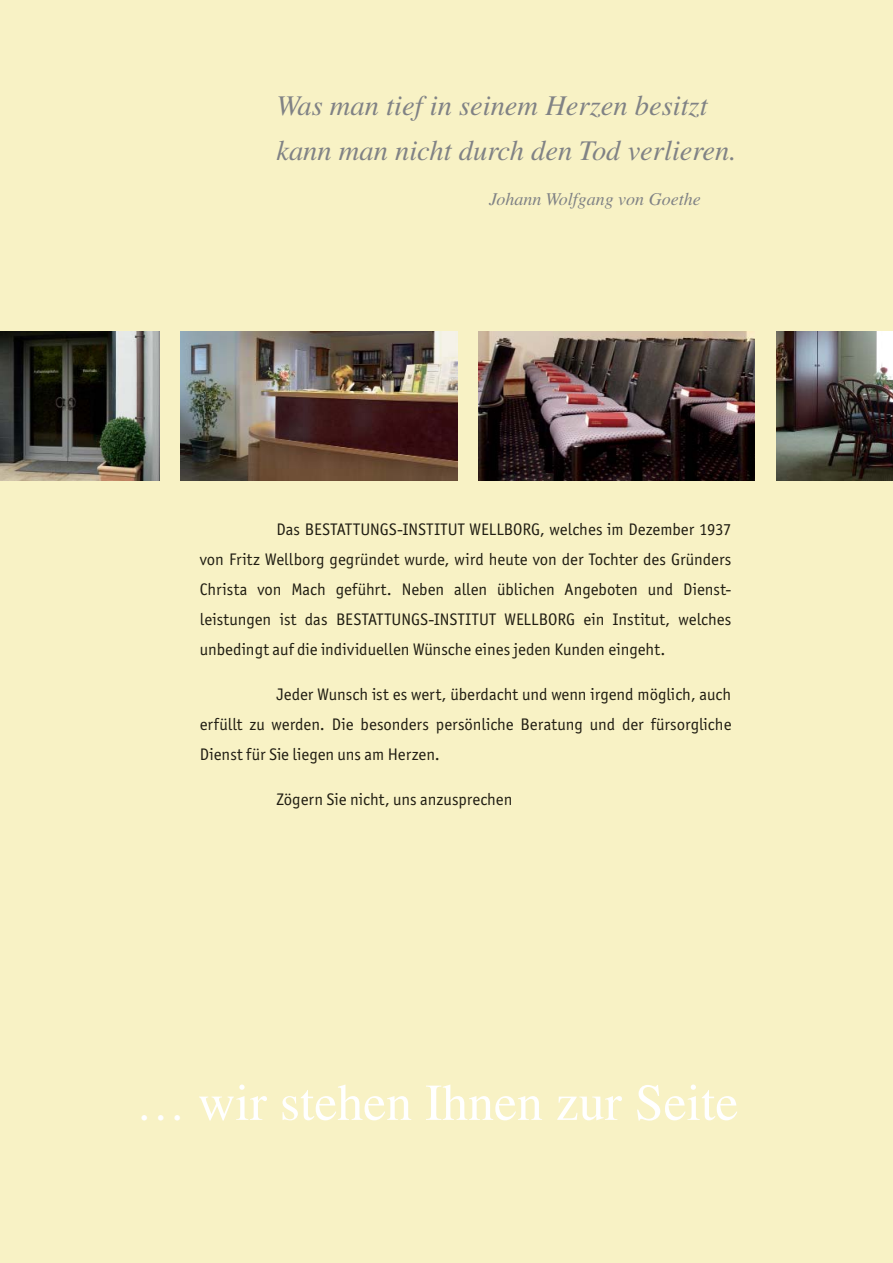
<style>
.page{position:relative;width:893px;height:1263px;background:#f8f2c5}
.page>*{position:absolute;margin:0;border:0;box-sizing:border-box;transform-origin:0 0}
.t1{font:51.75px "Times LT";color:#fff}
.t2{font:italic 28.5px/45px "Times LT";color:#808285}
.t3{font:italic 18px "Times LT";color:#808285}
.t4{font:16.8px/30px "Officina San ITC";color:#201d12;text-align:justify}
.s1{font-size:49.5px}
</style>
<div class="page">
<img style="left:0;top:332px;width:159px;height:149px">
<img style="left:181px;top:332px;width:276px;height:149px">
<img style="left:776px;top:332px;width:117px;height:149px">
<img style="left:478px;top:332px;width:277px;height:149px">
<h2 class="t2" style="left:276px;top:85px;width:462px">Was man tief in seinem Herzen besitzt kann man nicht durch den Tod verlieren.</h2>
<p class="t3" style="left:489px;top:192px;width:213px">Johann Wolfgang von Goethe</p>
<p class="t4" style="left:200px;top:515px;width:533px;text-indent:77px">Das BESTATTUNGS-INSTITUT WELLBORG, welches im Dezember 1937 von Fritz Wellborg gegründet wurde, wird heute von der Tochter des Gründers Christa von Mach geführt. Neben allen üblichen Angeboten und Dienst&shy;leistungen ist das BESTATTUNGS-INSTITUT WELLBORG ein Institut, welches unbedingt auf die individuellen Wünsche eines jeden Kunden eingeht.</p>
<p class="t4" style="left:200px;top:680px;width:533px;text-indent:77px">Jeder Wunsch ist es wert, überdacht und wenn irgend möglich, auch erfüllt zu werden. Die besonders persönliche Beratung und der fürsorgliche Dienst für Sie liegen uns am Herzen.</p>
<p class="t4" style="left:276px;top:785px;width:238px">Zögern Sie nicht, uns anzusprechen</p>
<h1 class="t1" style="left:136px;top:1083px;width:604px"><span class="s1">…</span> wir stehen Ihnen zur Seite</h1>
</div>
